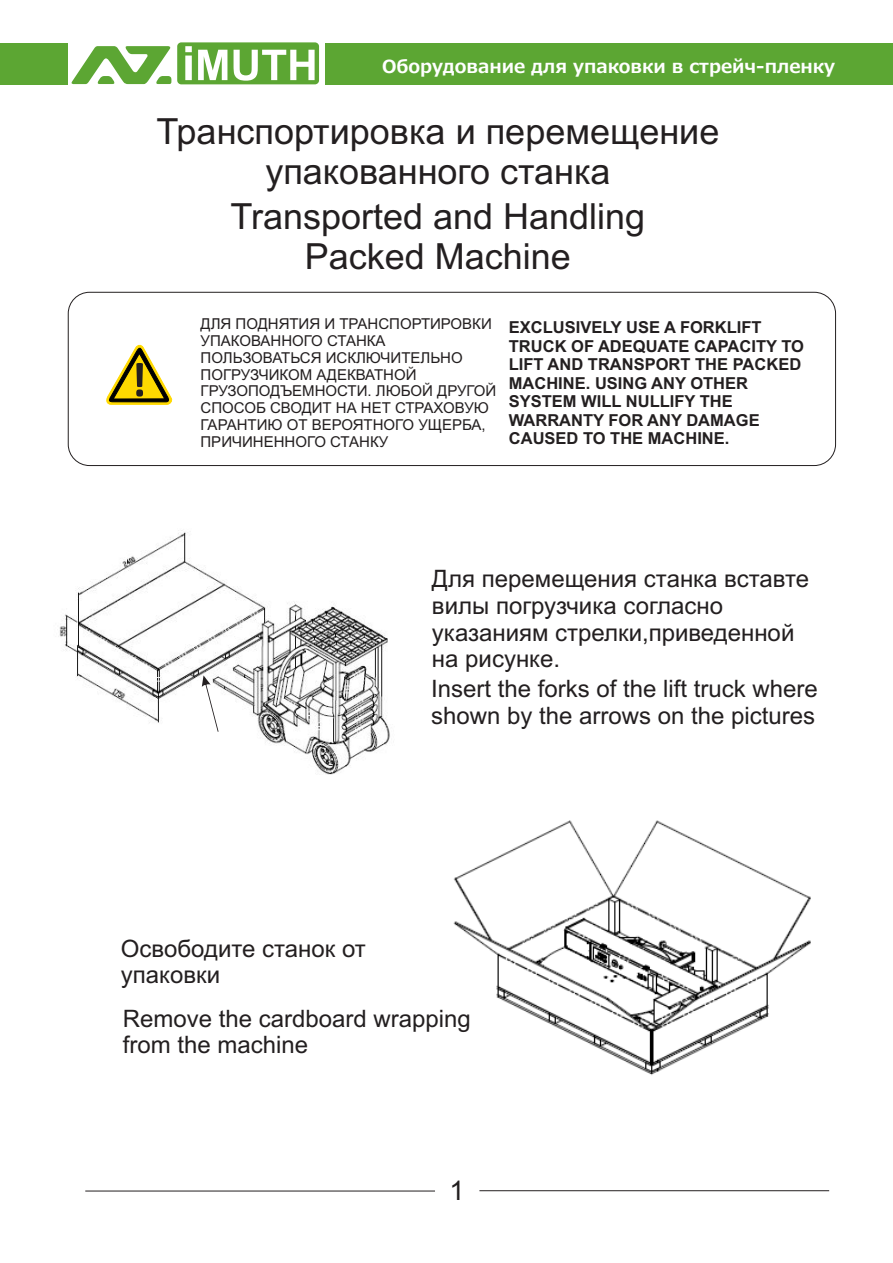
<style>
.page{position:relative;width:893px;height:1263px;background:#fff}
.page>*{position:absolute;margin:0;border:0;box-sizing:border-box;transform-origin:0 0}
.t1{font:36px/40.2px "Arial";color:#231f20;text-align:center}
.t2{font:27px "Arial";color:#231f20}
.t3{font:24px/26.8px "Arial";color:#231f20}
.t4{font:700 18px "Meiryo";color:#fff}
.t5{font:700 16.5px/18.5px "Arial";color:#231f20}
.t6{font:15px/16.8px "Arial";color:#231f20}
</style>
<div class="page">
<svg style="left:71px;top:42px;width:248px;height:42px"></svg>
<div style="left:0;top:43px;width:67px;height:41px;background:#5ca633"></div>
<div style="left:325px;top:43px;width:568px;height:41px;background:#5ca633"></div>
<hr style="left:85px;top:1190px;width:350px;height:1px;background:#231f20">
<hr style="left:479px;top:1190px;width:350px;height:1px;background:#231f20">
<img style="left:59px;top:530px;width:331px;height:244px">
<svg style="left:106px;top:344px;width:67px;height:61px"></svg>
<img style="left:453px;top:820px;width:358px;height:256px">
<div style="left:68px;top:292px;width:768px;height:174px;border:1px solid #231f20;border-radius:21px"></div>
<svg style="left:202px;top:675px;width:17px;height:57px"></svg>
<p class="t4" style="left:382px;top:57px;width:455px">Оборудование для упаковки в стрейч-пленку</p>
<h1 class="t1" style="left:157px;top:115px;width:564px">Транспортировка и перемещение упакованного станка</h1>
<h1 class="t1" style="left:230px;top:200px;width:416px">Transported and Handling<br>Packed Machine</h1>
<p class="t6" style="left:201px;top:317px;width:297px">ДЛЯ ПОДНЯТИЯ И ТРАНСПОРТИРОВКИ<br>УПАКОВАННОГО СТАНКА<br>ПОЛЬЗОВАТЬСЯ ИСКЛЮЧИТЕЛЬНО<br>ПОГРУЗЧИКОМ АДЕКВАТНОЙ<br>ГРУЗОПОДЪЕМНОСТИ. ЛЮБОЙ ДРУГОЙ<br>СПОСОБ СВОДИТ НА НЕТ СТРАХОВУЮ<br>ГАРАНТИЮ ОТ ВЕРОЯТНОГО УЩЕРБА,<br>ПРИЧИНЕННОГО СТАНКУ</p>
<p class="t5" style="left:509px;top:320px;width:297px">EXCLUSIVELY USE A FORKLIFT<br>TRUCK OF ADEQUATE CAPACITY TO<br>LIFT AND TRANSPORT THE PACKED<br>MACHINE. USING ANY OTHER<br>SYSTEM WILL NULLIFY THE<br>WARRANTY FOR ANY DAMAGE<br>CAUSED TO THE MACHINE.</p>
<p class="t3" style="left:432px;top:567px;width:379px">Для перемещения станка вставте вилы погрузчика согласно указаниям стрелки,приведенной на рисунке.</p>
<p class="t3" style="left:431px;top:677px;width:388px">Insert the forks of the lift truck where shown by the arrows on the pictures</p>
<p class="t3" style="left:121px;top:937px;width:246px">Освободите станок от упаковки</p>
<p class="t3" style="left:123px;top:1007px;width:350px">Remove the cardboard wrapping from the machine</p>
<p class="t2" style="left:450px;top:1180px;width:17px">1</p>
</div>
